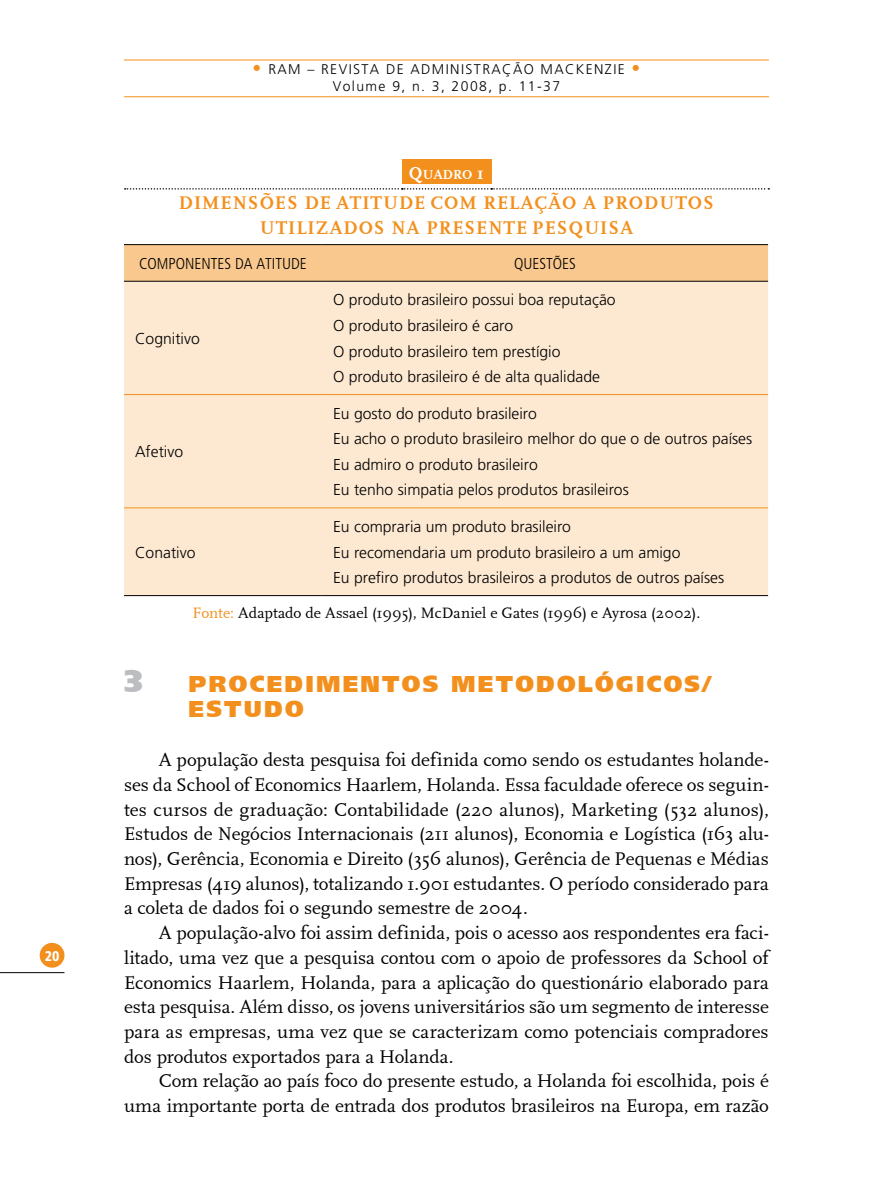
<style>
.page{position:relative;width:893px;height:1191px;background:#fff}
.page>*{position:absolute;margin:0;border:0;box-sizing:border-box;transform-origin:0 0}
.t1{font:900 31.5px "Frutiger";color:#bcbdc0}
.t2{font:900 22.75px "Frutiger";letter-spacing:.1em;color:#f3901d}
.t3{font:19.25px "FF Scala";color:#000}
.t4{font:700 19.25px/24.2px "FF Scala";letter-spacing:.05em;color:#f3901d;text-align:center}
.t5{font:300 15.75px/25.6px "Frutiger";color:#000}
.t6{font:15.75px "FF Scala";color:#000}
.t7{font:300 condensed 15.75px "Frutiger";color:#000}
.t8{font:300 14px "Frutiger";letter-spacing:.1em;color:#000}
.t9{font:900 condensed 14px "Frutiger";color:#fff}
.t10{font:700 13.83px "FF Scala";color:#fff}
.s1{font-size:17.5px;color:#f3901d}
.s2{font-size:18.38px}
.s3{color:#f3901d}
</style>
<div class="page">
<div style="left:40px;top:943px;width:24px;height:24px;background:#f3901d;border-radius:50%"></div>
<hr style="left:0;top:972px;width:64px;height:1px;background:#000">
<hr style="left:124px;top:96px;width:645px;height:1px;background:#f3901d">
<hr style="left:124px;top:60px;width:645px;height:1px;background:#f3901d">
<div style="left:402px;top:159px;width:89px;height:25px;background:#f3901d"></div>
<svg style="left:125px;top:188px;width:644px;height:1px"></svg>
<div style="left:124px;top:245px;width:644px;height:36px;background:#f9c88e"></div>
<div style="left:124px;top:282px;width:644px;height:313px;background:#fde9d2"></div>
<hr style="left:124px;top:244px;width:198px;height:1px;background:#000">
<hr style="left:322px;top:244px;width:446px;height:1px;background:#000">
<hr style="left:124px;top:281px;width:198px;height:1px;background:#000">
<hr style="left:322px;top:281px;width:446px;height:1px;background:#000">
<hr style="left:124px;top:595px;width:198px;height:1px;background:#000">
<hr style="left:322px;top:595px;width:446px;height:1px;background:#000">
<hr style="left:124px;top:394px;width:198px;height:1px;background:#f3901d">
<hr style="left:322px;top:394px;width:446px;height:1px;background:#f3901d">
<hr style="left:124px;top:507px;width:198px;height:1px;background:#f3901d">
<hr style="left:322px;top:507px;width:446px;height:1px;background:#f3901d">
<p class="t9" style="left:45px;top:947px;width:16px">20</p>
<p class="t8" style="left:253px;top:62px;width:179px"><span class="s1">•</span> RAM – revi sta de admi</p>
<p class="t8" style="left:450px;top:62px;width:125px">nistração macke</p>
<p class="t8" style="left:594px;top:62px;width:48px">nzie <span class="s1">•</span></p>
<p class="t8" style="left:333px;top:79px;width:229px">Volume 9, n. 3, 2008, p. 11-37</p>
<p class="t10" style="left:409px;top:167px;width:77px"><span class="s2">Q</span>UADRO <span class="s2">1</span></p>
<p class="t4" style="left:179px;top:191px;width:536px">DIMENSÕES DE ATITUDE COM RELAÇÃO A PRODUTOS<br>UTILIZADOS NA PRESENTE PESQUISA</p>
<p class="t7" style="left:139px;top:254px;width:169px">COMPONENTES DA ATITUDE</p>
<p class="t7" style="left:514px;top:254px;width:63px">QUESTÕES</p>
<p class="t5" style="left:135px;top:326px;width:66px">Cognitivo</p>
<p class="t5" style="left:135px;top:439px;width:50px">Afetivo</p>
<p class="t5" style="left:333px;top:287px;width:284px">O produto brasileiro possui boa reputação O produto brasileiro é caro<br>O produto brasileiro tem prestígio<br>O produto brasileiro é de alta qualidade</p>
<p class="t5" style="left:333px;top:401px;width:421px">Eu gosto do produto brasileiro<br>Eu acho o produto brasileiro melhor do que o de outros países Eu admiro o produto brasileiro<br>Eu tenho simpatia pelos produtos brasileiros</p>
<p class="t5" style="left:333px;top:514px;width:393px">Eu compraria um produto brasileiro<br>Eu recomendaria um produto brasileiro a um amigo<br>Eu prefiro produtos brasileiros a produtos de outros países</p>
<p class="t6" style="left:193px;top:604px;width:509px"><span class="s3">Fonte:</span> Adaptado de Assael (1995), McDaniel e Gates (1996) e Ayrosa (2002).</p>
<p class="t5" style="left:135px;top:539px;width:62px">Conativo</p>
<p class="t1" style="left:124px;top:662px;width:20px">3</p>
<p class="t2" style="left:188px;top:670px;width:150px">PROCEDIMEN</p>
<p class="t2" style="left:382px;top:670px;width:330px">TOS METODOLÓGICOS/</p>
<p class="t2" style="left:188px;top:695px;width:117px">ESTUDO</p>
<p class="t3" style="left:159px;top:749px;width:612px">A população desta pesquisa foi definida como sendo os estudantes holande-</p>
<p class="t3" style="left:124px;top:774px;width:646px">ses da School of Economics Haarlem, Holanda. Essa faculdade oferece os seguin-</p>
<p class="t3" style="left:124px;top:799px;width:646px">tes cursos de graduação: Contabilidade (220 alunos), Marketing (532 alunos),</p>
<p class="t3" style="left:124px;top:823px;width:646px">Estudos de Negócios Internacionais (211 alunos), Economia e Logística (163 alu-</p>
<p class="t3" style="left:124px;top:848px;width:646px">nos), Gerência, Economia e Direito (356 alunos), Gerência de Pequenas e Médias</p>
<p class="t3" style="left:124px;top:873px;width:646px">Empresas (419 alunos), totalizando 1.901 estudantes. O período considerado para</p>
<p class="t3" style="left:124px;top:897px;width:405px">a coleta de dados foi o segundo semestre de 2004.</p>
<p class="t3" style="left:159px;top:922px;width:612px">A população-alvo foi assim definida, pois o acesso aos respondentes era faci-</p>
<p class="t3" style="left:124px;top:947px;width:646px">litado, uma vez que a pesquisa contou com o apoio de professores da School of</p>
<p class="t3" style="left:124px;top:971px;width:646px">Economics Haarlem, Holanda, para a aplicação do questionário elaborado para</p>
<p class="t3" style="left:124px;top:996px;width:646px">esta pesquisa. Além disso, os jovens universitários são um segmento de interesse</p>
<p class="t3" style="left:124px;top:1021px;width:646px">para as empresas, uma vez que se caracterizam como potenciais compradores</p>
<p class="t3" style="left:124px;top:1045px;width:331px">dos produtos exportados para a Holanda.</p>
<p class="t3" style="left:159px;top:1070px;width:612px">Com relação ao país foco do presente estudo, a Holanda foi escolhida, pois é</p>
<p class="t3" style="left:124px;top:1095px;width:646px">uma importante porta de entrada dos produtos brasileiros na Europa, em razão</p>
</div>
